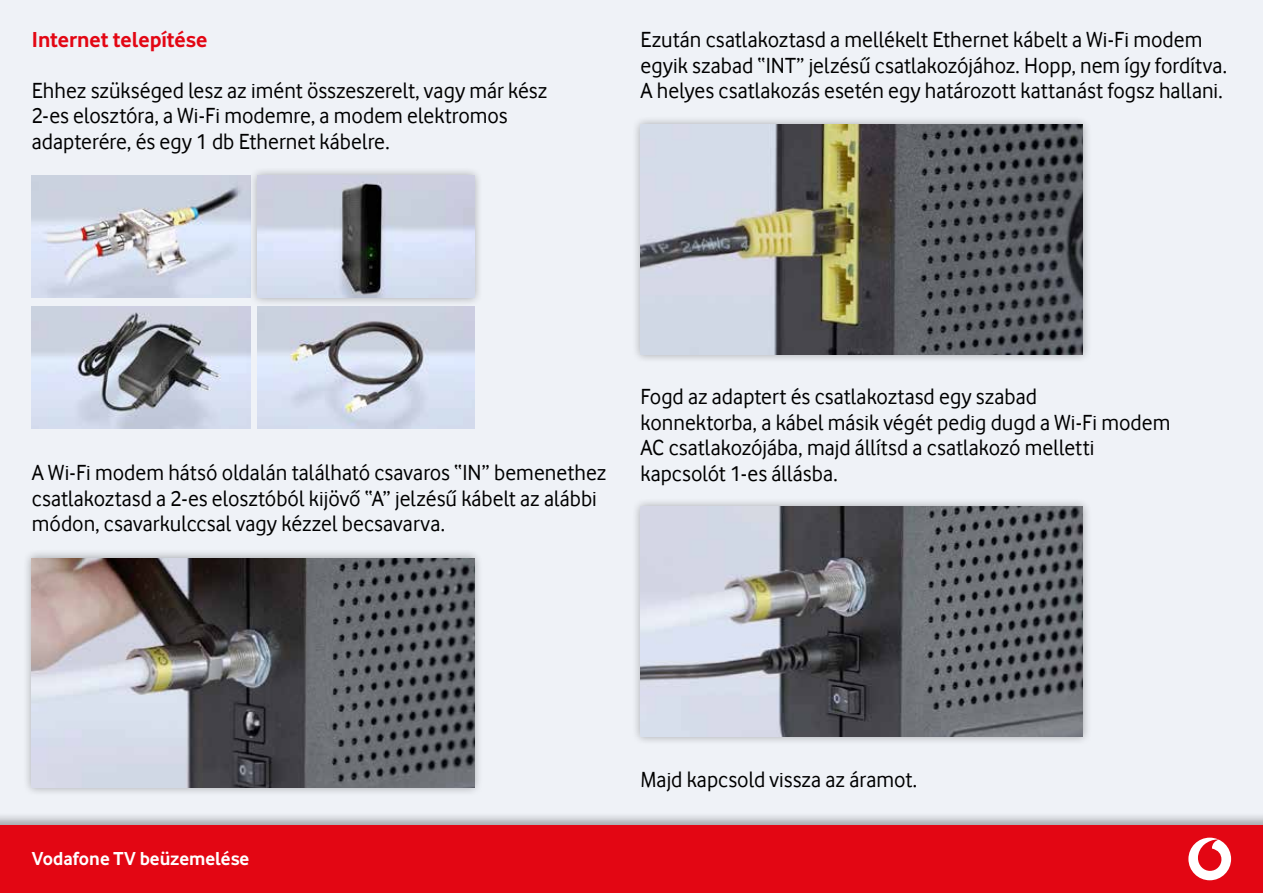
<style>
.page{position:relative;width:1263px;height:893px;background:#eff2f7}
.page>*{position:absolute;margin:0;border:0;box-sizing:border-box;transform-origin:0 0}
.t1{font:22.5px/25.5px "Vodafone Rg";color:#000}
.t2{font:700 22.5px "Vodafone Rg";color:#e30613}
.t3{font:700 19.5px "Vodafone Rg";color:#fff}
</style>
<div class="page">
<div style="left:0;top:812px;width:1263px;height:81px;background:#000;opacity:.32"></div>
<div style="left:0;top:825px;width:1263px;height:68px;background:#e30613"></div>
<div style="left:1188px;top:838px;width:43px;height:42px;background:#fff;border-radius:50%"></div>
<svg style="left:1198px;top:839px;width:23px;height:32px"></svg>
<div style="left:631px;top:115px;width:461px;height:248px;background:#000;opacity:.32"></div>
<img style="left:640px;top:124px;width:443px;height:230px">
<div style="left:631px;top:498px;width:461px;height:248px;background:#000;opacity:.32"></div>
<img style="left:640px;top:507px;width:443px;height:229px">
<div style="left:23px;top:549px;width:461px;height:248px;background:#000;opacity:.32"></div>
<img style="left:32px;top:558px;width:442px;height:230px">
<img style="left:32px;top:175px;width:217px;height:122px">
<div style="left:249px;top:166px;width:234px;height:140px;background:#000;opacity:.32"></div>
<img style="left:258px;top:175px;width:216px;height:122px">
<img style="left:32px;top:306px;width:218px;height:122px">
<img style="left:258px;top:306px;width:216px;height:122px">
<p class="t2" style="left:32px;top:26px;width:177px">Internet telepítése</p>
<p class="t1" style="left:32px;top:78px;width:517px">Ehhez szükséged lesz az imént összeszerelt, vagy már kész<br>2-es elosztóra, a Wi-Fi modemre, a modem elektromos adapterére, és egy 1 db Ethernet kábelre.</p>
<p class="t1" style="left:640px;top:27px;width:588px">Ezután csatlakoztasd a mellékelt Ethernet kábelt a Wi-Fi modem egyik szabad “INT” jelzésű csatlakozójához. Hopp, nem így fordítva.<br>A helyes csatlakozás esetén egy határozott kattanást fogsz hallani.</p>
<p class="t1" style="left:32px;top:460px;width:576px">A Wi-Fi modem hátsó oldalán található csavaros “IN” bemenethez csatlakoztasd a 2-es elosztóból kijövő “A” jelzésű kábelt az alábbi módon, csavarkulccsal vagy kézzel becsavarva.</p>
<p class="t1" style="left:640px;top:384px;width:531px">Fogd az adaptert és csatlakoztasd egy szabad<br>konnektorba, a kábel másik végét pedig dugd a Wi-Fi modem AC csatlakozójába, majd állítsd a csatlakozó melletti kapcsolót 1-es állásba.</p>
<p class="t3" style="left:32px;top:848px;width:219px">Vodafone TV beüzemelése</p>
<p class="t1" style="left:640px;top:766px;width:278px">Majd kapcsold vissza az áramot.</p>
</div>
